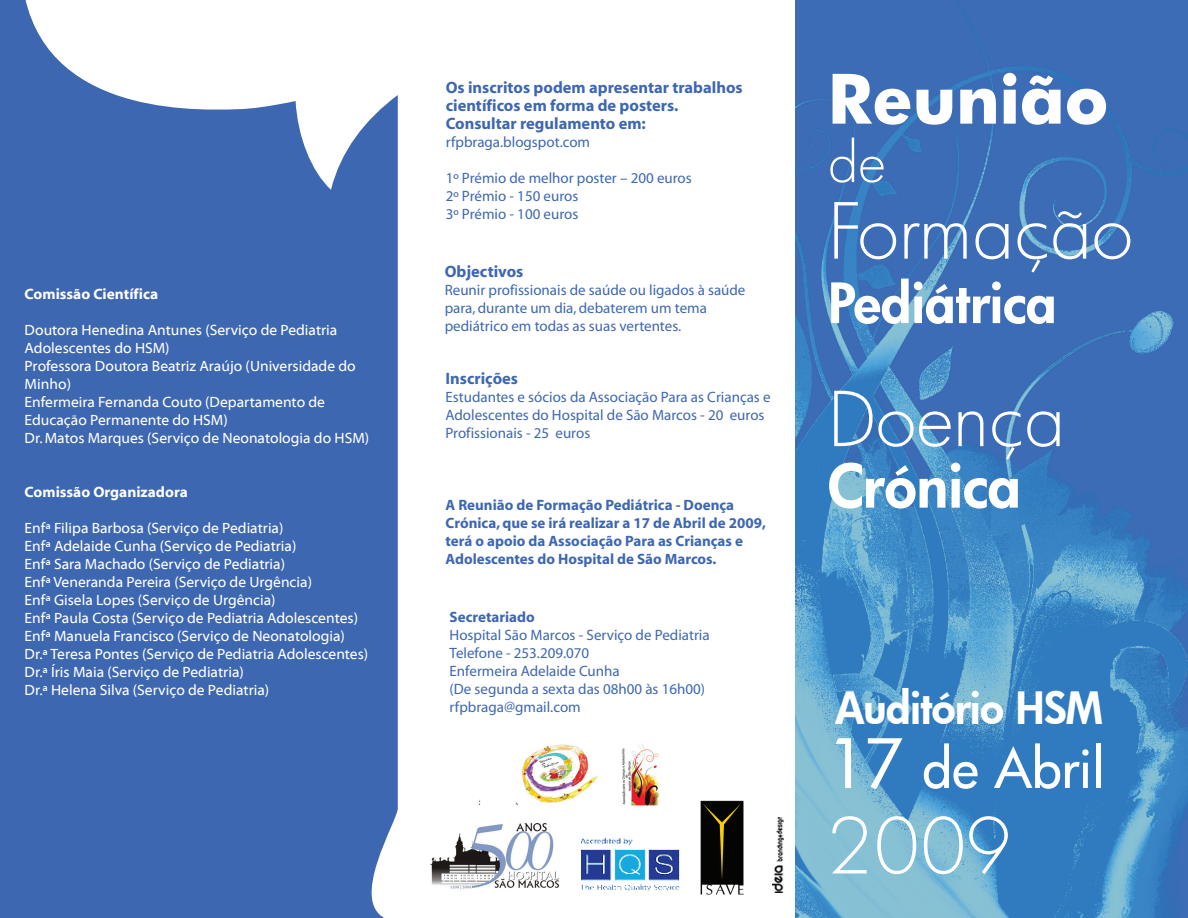
<style>
.page{position:relative;width:1188px;height:918px;background:#fff}
.page>*{position:absolute;margin:0;border:0;box-sizing:border-box;transform-origin:0 0}
.t1{font:300 75px "Futura";color:#fff}
.t2{font:300 73.5px "Futura";color:#fff}
.t3{font:700 66px "Futura";color:#fff}
.t4{font:800 58.5px "Futura";color:#fff}
.t5{font:800 54px "Futura";color:#fff}
.t6{font:500 54px "Futura";letter-spacing:-.01em;color:#fff}
.t7{font:300 54px "Futura";color:#fff}
.t8{font:800 43.5px "Futura";letter-spacing:-.015em;color:#fff}
.t9{font:700 16.5px/18px "Myriad";color:#3d67b1}
.t10{font:15px/18px "Myriad Web";color:#fff}
.t11{font:15px/18px "Myriad";color:#3d67b1}
.t12{font:700 15px/18px "Myriad";color:#3d67b1}
.t13{font:15px "Myriad Bd Web";color:#fff}
.s1{font-size:66px}
</style>
<div class="page">
<svg style="left:0;top:0;width:398px;height:918px;background:#5378b9"></svg>
<img style="left:795px;top:0;width:393px;height:918px">
<img style="left:479px;top:800px;width:200px;height:92px">
<img style="left:772px;top:817px;width:11px;height:76px">
<img style="left:700px;top:800px;width:44px;height:95px">
<img style="left:430px;top:805px;width:151px;height:87px">
<img style="left:520px;top:744px;width:79px;height:59px">
<img style="left:622px;top:744px;width:38px;height:63px">
<p class="t13" style="left:25px;top:285px;width:135px">Comissão Científica</p>
<p class="t10" style="left:25px;top:321px;width:346px">Doutora Henedina Antunes (Serviço de Pediatria Adolescentes do HSM)<br>Professora Doutora Beatriz Araújo (Universidade do Minho)<br>Enfermeira Fernanda Couto (Departamento de Educação Permanente do HSM)<br>Dr. Matos Marques (Serviço de Neonatologia do HSM)</p>
<p class="t13" style="left:25px;top:483px;width:165px">Comissão Organizadora</p>
<p class="t10" style="left:25px;top:519px;width:345px">Enfª Filipa Barbosa (Serviço de Pediatria)<br>Enfª Adelaide Cunha (Serviço de Pediatria)<br>Enfª Sara Machado (Serviço de Pediatria)<br>Enfª Veneranda Pereira (Serviço de Urgência)<br>Enfª Gisela Lopes (Serviço de Urgência)<br>Enfª Paula Costa (Serviço de Pediatria Adolescentes)<br>Enfª Manuela Francisco (Serviço de Neonatologia)<br>Dr.ª Teresa Pontes (Serviço de Pediatria Adolescentes)<br>Dr.ª Íris Maia (Serviço de Pediatria)<br>Dr.ª Helena Silva (Serviço de Pediatria)</p>
<p class="t9" style="left:446px;top:79px;width:298px">Os inscritos podem apresentar trabalhos científicos em forma de posters.<br>Consultar regulamento em:</p>
<p class="t11" style="left:446px;top:134px;width:146px">rfpbraga.blogspot.com</p>
<p class="t11" style="left:446px;top:170px;width:248px">1º Prémio de melhor poster – 200 euros<br>2º Prémio - 150 euros<br>3º Prémio - 100 euros</p>
<p class="t9" style="left:445px;top:263px;width:80px">Objectivos</p>
<p class="t11" style="left:445px;top:281px;width:302px">Reunir profissionais de saúde ou ligados à saúde para, durante um dia, debaterem um tema pediátrico em todas as suas vertentes.</p>
<p class="t9" style="left:446px;top:370px;width:74px">Inscrições</p>
<p class="t11" style="left:446px;top:389px;width:327px">Estudantes e sócios da Associação Para as Crianças e<br>Adolescentes do Hospital de São Marcos - 20 euros<br>Profissionais - 25 euros</p>
<p class="t12" style="left:446px;top:497px;width:322px">A Reunião de Formação Pediátrica - Doença Crónica, que se irá realizar a 17 de Abril de 2009, terá o apoio da Associação Para as Crianças e Adolescentes do Hospital de São Marcos.</p>
<p class="t12" style="left:450px;top:608px;width:87px">Secretariado</p>
<p class="t11" style="left:450px;top:626px;width:262px">Hospital São Marcos - Serviço de Pediatria<br>Telefone - 253.209.070<br>Enfermeira Adelaide Cunha<br>(De segunda a sexta das 08h00 às 16h00) rfpbraga@gmail.com</p>
<h3 class="t3" style="left:828px;top:53px;width:282px">Reunião</h3>
<h3 class="t7" style="left:828px;top:126px;width:59px">de</h3>
<h1 class="t1" style="left:828px;top:181px;width:306px">Formação</h1>
<h3 class="t5" style="left:828px;top:267px;width:230px">Pediátrica</h3>
<h2 class="t2" style="left:828px;top:370px;width:239px">Doença</h2>
<h3 class="t4" style="left:828px;top:447px;width:194px">Crónica</h3>
<h3 class="t8" style="left:835px;top:679px;width:269px">Auditório HSM</h3>
<h3 class="t6" style="left:827px;top:731px;width:279px"><span class="s1">17</span> de Abril</h3>
<h1 class="t1" style="left:827px;top:796px;width:186px">2009</h1>
</div>
